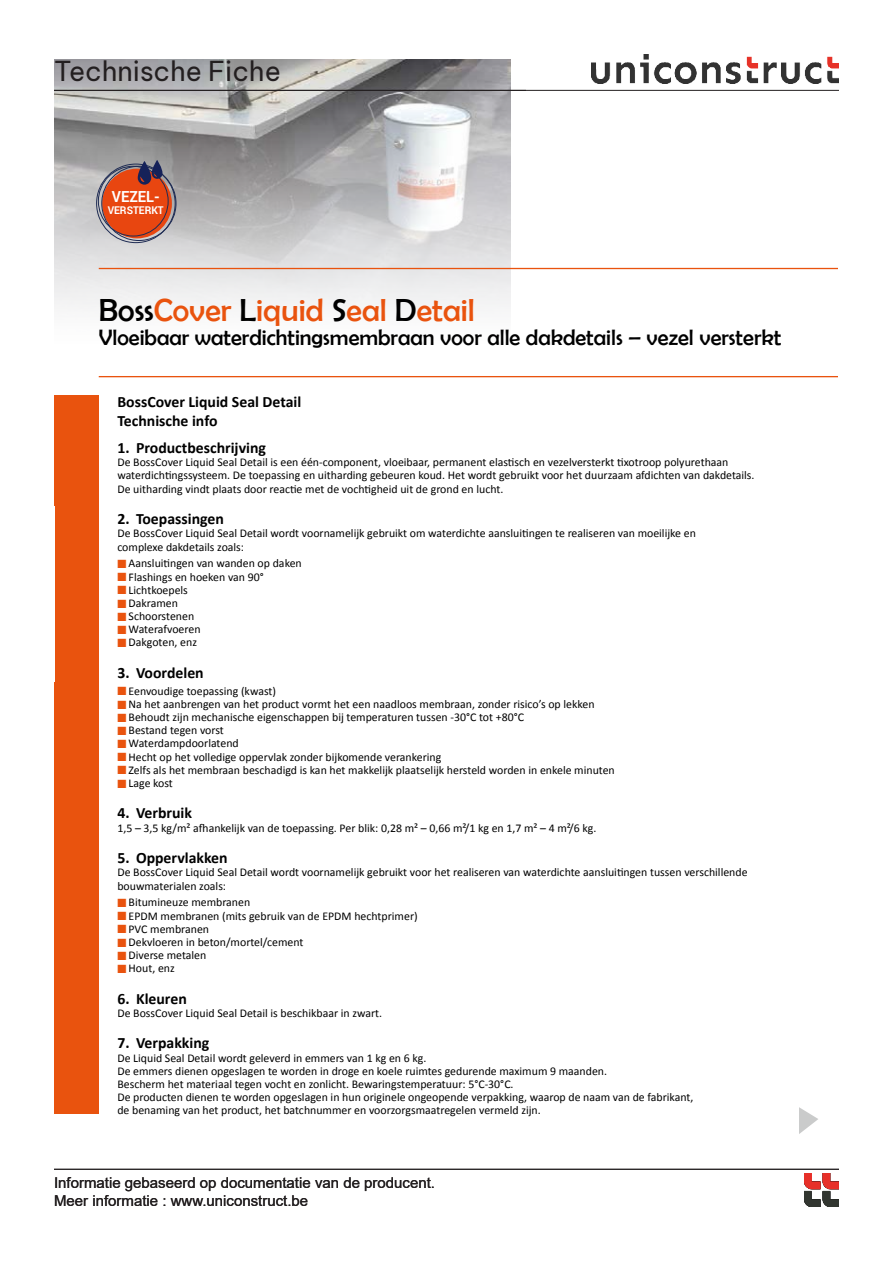
<style>
.page{position:relative;width:893px;height:1263px;background:#fff}
.page>*{position:absolute;margin:0;border:0;box-sizing:border-box;transform-origin:0 0}
.t1{font:32.1px "Berlin Sans FB";color:#e9530e}
.t2{font:27px "Be Vietnam Pro";color:#231f20}
.t3{font:22.35px "Berlin Sans FB";color:#000}
.t4{font:700 15.75px/18.5px "Calibri";color:#000}
.t5{font:700 15.3px "Roboto";color:#fff;scale:.95 1}
.t6{font:15px "Arial";color:#231f20}
.t7{font:11.85px/13.2px "Calibri";color:#000}
.t8{font:700 10.65px "Roboto";color:#fff;scale:.95 1}
.s1{color:#000}
.s2{color:#e9530e}
</style>
<div class="page">
<svg style="left:799px;top:1107px;width:19px;height:27px"></svg>
<div style="left:54px;top:395px;width:45px;height:719px;background:#e9530e"></div>
<img style="left:54px;top:60px;width:457px;height:249px">
<hr style="left:99px;top:268px;width:738px;height:1px;background:#e9530e">
<hr style="left:99px;top:376px;width:738px;height:1px;background:#e9530e">
<div style="left:102px;top:169px;width:70px;height:69px;background:#e84610;border-radius:50%"></div>
<div style="left:98px;top:166px;width:71px;height:70px;border:1px solid #1f2c54;border-radius:50%"></div>
<svg style="left:138px;top:160px;width:25px;height:25px"></svg>
<img style="left:805px;top:1174px;width:34px;height:33px">
<hr style="left:54px;top:1169px;width:785px;height:1px;background:#231f20">
<hr style="left:54px;top:90px;width:785px;height:1px;background:#231f20">
<p class="t2" style="left:54px;top:49px;width:228px">Technische Fiche</p>
<p class="t5" style="left:112px;top:186px;width:52px">VEZEL-</p>
<p class="t8" style="left:108px;top:202px;width:61px">VERSTERKT</p>
<p class="t1" style="left:99px;top:292px;width:378px"><span class="s1">Boss</span>Cover <span class="s1">L</span>iquid <span class="s1">S</span>eal <span class="s1">D</span>etail</p>
<p class="t3" style="left:99px;top:325px;width:684px">Vloeibaar waterdichtingsmembraan voor alle dakdetails – vezel versterkt</p>
<p class="t4" style="left:117px;top:392px;width:185px">BossCover Liquid Seal Detail<br>Technische info</p>
<p class="t4" style="left:117px;top:438px;width:150px">1. Productbeschrijving</p>
<p class="t7" style="left:117px;top:455px;width:639px">De BossCover Liquid Seal Detail is een één-component, vloeibaar, permanent elastisch en vezelversterkt tixotroop polyurethaan waterdichtingssysteem. De toepassing en uitharding gebeuren koud. Het wordt gebruikt voor het duurzaam afdichten van dakdetails.<br>De uitharding vindt plaats door reactie met de vochtigheid uit de grond en lucht.</p>
<p class="t4" style="left:117px;top:509px;width:108px">2. Toepassingen</p>
<p class="t7" style="left:117px;top:526px;width:580px">De BossCover Liquid Seal Detail wordt voornamelijk gebruikt om waterdichte aansluitingen te realiseren van moeilijke en complexe dakdetails zoals:</p>
<p class="t7" style="left:117px;top:556px;width:186px"><span class="s2">■</span> Aansluitingen van wanden op daken</p>
<p class="t7" style="left:117px;top:569px;width:148px"><span class="s2">■</span> Flashings en hoeken van 90°</p>
<p class="t7" style="left:117px;top:583px;width:72px"><span class="s2">■</span> Lichtkoepels</p>
<p class="t7" style="left:117px;top:596px;width:62px"><span class="s2">■</span> Dakramen</p>
<p class="t7" style="left:117px;top:609px;width:78px"><span class="s2">■</span> Schoorstenen</p>
<p class="t7" style="left:117px;top:622px;width:85px"><span class="s2">■</span> Waterafvoeren</p>
<p class="t7" style="left:117px;top:635px;width:81px"><span class="s2">■</span> Dakgoten, enz</p>
<p class="t4" style="left:117px;top:663px;width:88px">3. Voordelen</p>
<p class="t7" style="left:117px;top:684px;width:160px"><span class="s2">■</span> Eenvoudige toepassing (kwast)</p>
<p class="t7" style="left:117px;top:697px;width:479px"><span class="s2">■</span> Na het aanbrengen van het product vormt het een naadloos membraan, zonder risico’s op lekken</p>
<p class="t7" style="left:117px;top:710px;width:408px"><span class="s2">■</span> Behoudt zijn mechanische eigenschappen bij temperaturen tussen -30°C tot +80°C</p>
<p class="t7" style="left:117px;top:723px;width:108px"><span class="s2">■</span> Bestand tegen vorst</p>
<p class="t7" style="left:117px;top:736px;width:123px"><span class="s2">■</span> Waterdampdoorlatend</p>
<p class="t7" style="left:117px;top:749px;width:325px"><span class="s2">■</span> Hecht op het volledige oppervlak zonder bijkomende verankering</p>
<p class="t7" style="left:117px;top:763px;width:499px"><span class="s2">■</span> Zelfs als het membraan beschadigd is kan het makkelijk plaatselijk hersteld worden in enkele minuten</p>
<p class="t7" style="left:117px;top:776px;width:57px"><span class="s2">■</span> Lage kost</p>
<p class="t4" style="left:117px;top:803px;width:76px">4. Verbruik</p>
<p class="t7" style="left:117px;top:820px;width:480px">1,5 – 3,5 kg/m² afhankelijk van de toepassing. Per blik: 0,28 m² – 0,66 m²/1 kg en 1,7 m² – 4 m²/6 kg.</p>
<p class="t4" style="left:117px;top:848px;width:112px">5. Oppervlakken</p>
<p class="t7" style="left:117px;top:865px;width:632px">De BossCover Liquid Seal Detail wordt voornamelijk gebruikt voor het realiseren van waterdichte aansluitingen tussen verschillende bouwmaterialen zoals:</p>
<p class="t7" style="left:117px;top:895px;width:134px"><span class="s2">■</span> Bitumineuze membranen</p>
<p class="t7" style="left:117px;top:908px;width:302px"><span class="s2">■</span> EPDM membranen (mits gebruik van de EPDM hechtprimer)</p>
<p class="t7" style="left:117px;top:921px;width:93px"><span class="s2">■</span> PVC membranen</p>
<p class="t7" style="left:117px;top:935px;width:188px"><span class="s2">■</span> Dekvloeren in beton/mortel/cement</p>
<p class="t7" style="left:117px;top:948px;width:91px"><span class="s2">■</span> Diverse metalen</p>
<p class="t7" style="left:117px;top:961px;width:59px"><span class="s2">■</span> Hout, enz</p>
<p class="t4" style="left:117px;top:988px;width:71px">6. Kleuren</p>
<p class="t7" style="left:117px;top:1006px;width:266px">De BossCover Liquid Seal Detail is beschikbaar in zwart.</p>
<p class="t4" style="left:117px;top:1033px;width:93px">7. Verpakking</p>
<p class="t7" style="left:117px;top:1050px;width:578px">De Liquid Seal Detail wordt geleverd in emmers van 1 kg en 6 kg.<br>De emmers dienen opgeslagen te worden in droge en koele ruimtes gedurende maximum 9 maanden.<br>Bescherm het materiaal tegen vocht en zonlicht. Bewaringstemperatuur: 5°C-30°C.<br>De producten dienen te worden opgeslagen in hun originele ongeopende verpakking, waarop de naam van de fabrikant, de benaming van het product, het batchnummer en voorzorgsmaatregelen vermeld zijn.</p>
<p class="t6" style="left:54px;top:1172px;width:383px">Informatie gebaseerd op documentatie van de producent.</p>
<p class="t6" style="left:54px;top:1190px;width:256px">Meer informatie : www.uniconstruct.be</p>
</div>
